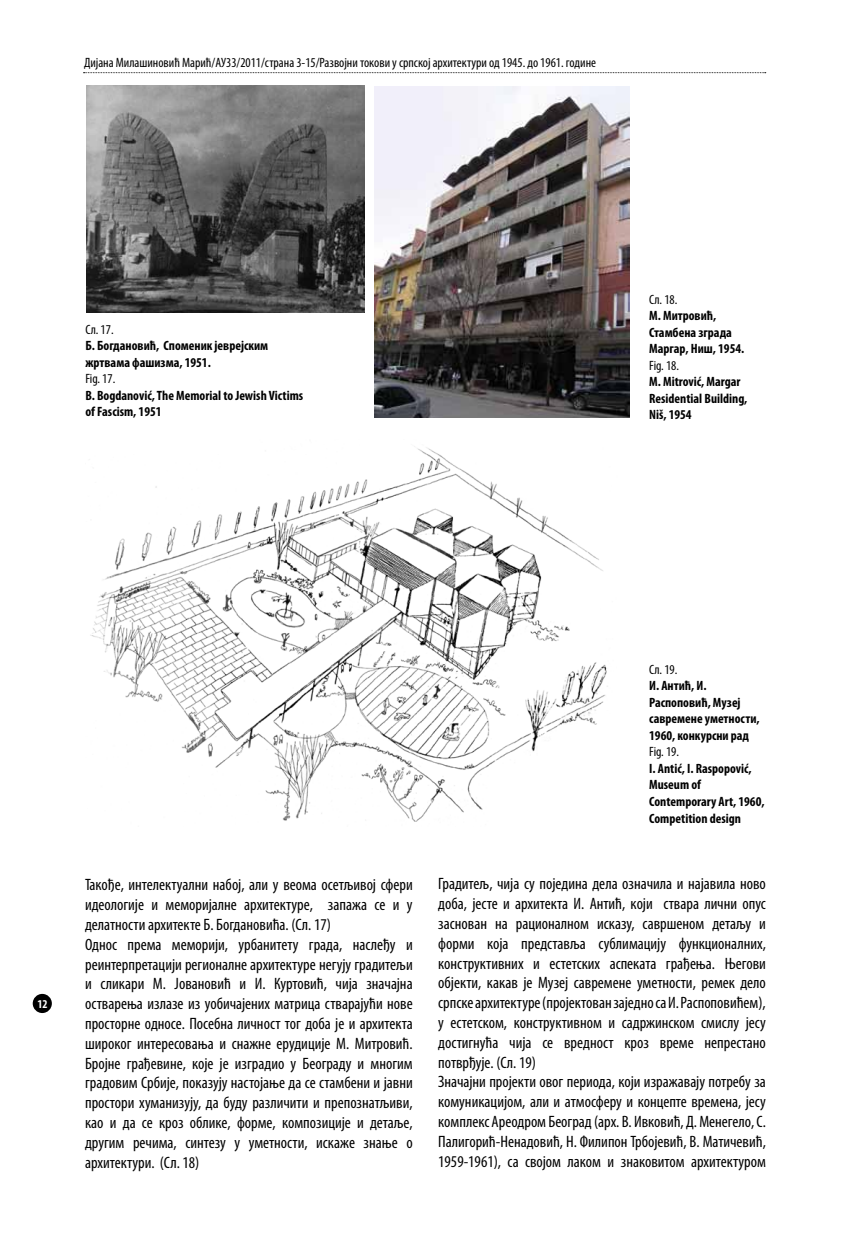
<style>
.page{position:relative;width:851px;height:1234px;background:#fff}
.page>*{position:absolute;margin:0;border:0;box-sizing:border-box;transform-origin:0 0}
.t1{font:condensed 16.5px/19.8px "Myriad Pro";color:#000}
.t2{font:700 condensed 13.5px/16.5px "Myriad Pro";color:#000}
.t3{font:condensed 13.5px "Myriad Pro";color:#000}
.t4{font:700 condensed 12px "Myriad Pro";color:#fff}
</style>
<div class="page">
<div style="left:33px;top:993px;width:19px;height:19px;background:#000;border-radius:50%"></div>
<svg style="left:83px;top:72px;width:682px;height:1px"></svg>
<img style="left:86px;top:85px;width:278px;height:228px">
<img style="left:374px;top:86px;width:255px;height:331px">
<img style="left:90px;top:446px;width:518px;height:376px">
<p class="t3" style="left:84px;top:54px;width:513px">Дијана Милашиновић Марић/АУ33/2011/страна 3-15/Развојни токови у српској архитектури од 1945. до 1961. годинe</p>
<p class="t3" style="left:85px;top:321px;width:30px">Сл. 17.</p>
<p class="t2" style="left:85px;top:337px;width:184px">Б. Богдановић, Споменик јеврејским жртвама фашизма, 1951.</p>
<p class="t3" style="left:85px;top:370px;width:31px">Fig. 17.</p>
<p class="t2" style="left:85px;top:386px;width:219px">B. Bogdanović, The Memorial to Jewish Victims of Fascism, 1951</p>
<p class="t3" style="left:649px;top:291px;width:30px">Сл. 18.</p>
<p class="t2" style="left:649px;top:307px;width:97px">М. Митровић,<br>Стамбена зграда<br>Маргар, Ниш, 1954.</p>
<p class="t3" style="left:649px;top:357px;width:31px">Fig. 18.</p>
<p class="t2" style="left:649px;top:373px;width:100px">M. Mitrović, Mаrgar<br>Residential Building,<br>Niš, 1954</p>
<p class="t4" style="left:37px;top:996px;width:12px">12</p>
<p class="t1" style="left:85px;top:874px;width:329px">Такође, интелектуални набој, али у веома осетљивој сфери идеологије и меморијалне архитектуре, запажа се и у делатности архитекте Б. Богдановића. (Сл. 17)<br>Однос према меморији, урбанитету града, наслеђу и реинтерпретацији регионалне архитектуре негују градитељи и сликари М. Јовановић и И. Куртовић, чија значајна остварења излазе из уобичајених матрица стварајући нове просторне односе. Посебна личност тог доба је и архитекта широког интересовања и снажне ерудиције М. Митровић.<br>Бројне грађевине, које је изградио у Београду и многим градовим Србије, показују настојање да се стамбени и јавни простори хуманизују, да буду различити и препознатљиви, као и да се кроз облике, форме, композиције и детаље, другим речима, синтезу у уметности, искаже знање о архитектури. (Сл. 18)</p>
<p class="t3" style="left:649px;top:661px;width:30px">Сл. 19.</p>
<p class="t2" style="left:649px;top:677px;width:112px">И. Антић, И.<br>Распоповић, Музеј савремене уметности,<br>1960, конкурсни рад</p>
<p class="t3" style="left:649px;top:743px;width:31px">Fig. 19.</p>
<p class="t2" style="left:649px;top:759px;width:117px">I. Antić, I. Raspopović,<br>Museum of<br>Contemporary Art, 1960,<br>Competition design</p>
<p class="t1" style="left:438px;top:873px;width:329px">Градитељ, чија су поједина дела означила и најавила ново доба, јесте и архитекта И. Антић, који ствара лични опус заснован на рационалном исказу, савршеном детаљу и форми која представља сублимацију функционалних, конструктивних и естетских аспеката грађења. Његови објекти, какав је Музеј савремене уметности, ремек дело српске архитектуре (пројектован заједно са И. Распоповићем), у естетском, конструктивном и садржинском смислу јесу достигнућа чија се вредност кроз време непрестано потврђује. (Сл. 19)<br>Значајни пројекти овог периода, који изражавају потребу за комуникацијом, али и атмосферу и концепте времена, јесу комплекс Ареодром Београд (арх. В. Ивковић, Д. Менегело, С.<br>Палигорић-Ненадовић, Н. Филипон Трбојевић, В. Матичевић, 1959-1961), са својом лаком и знаковитом архитектуром</p>
</div>
